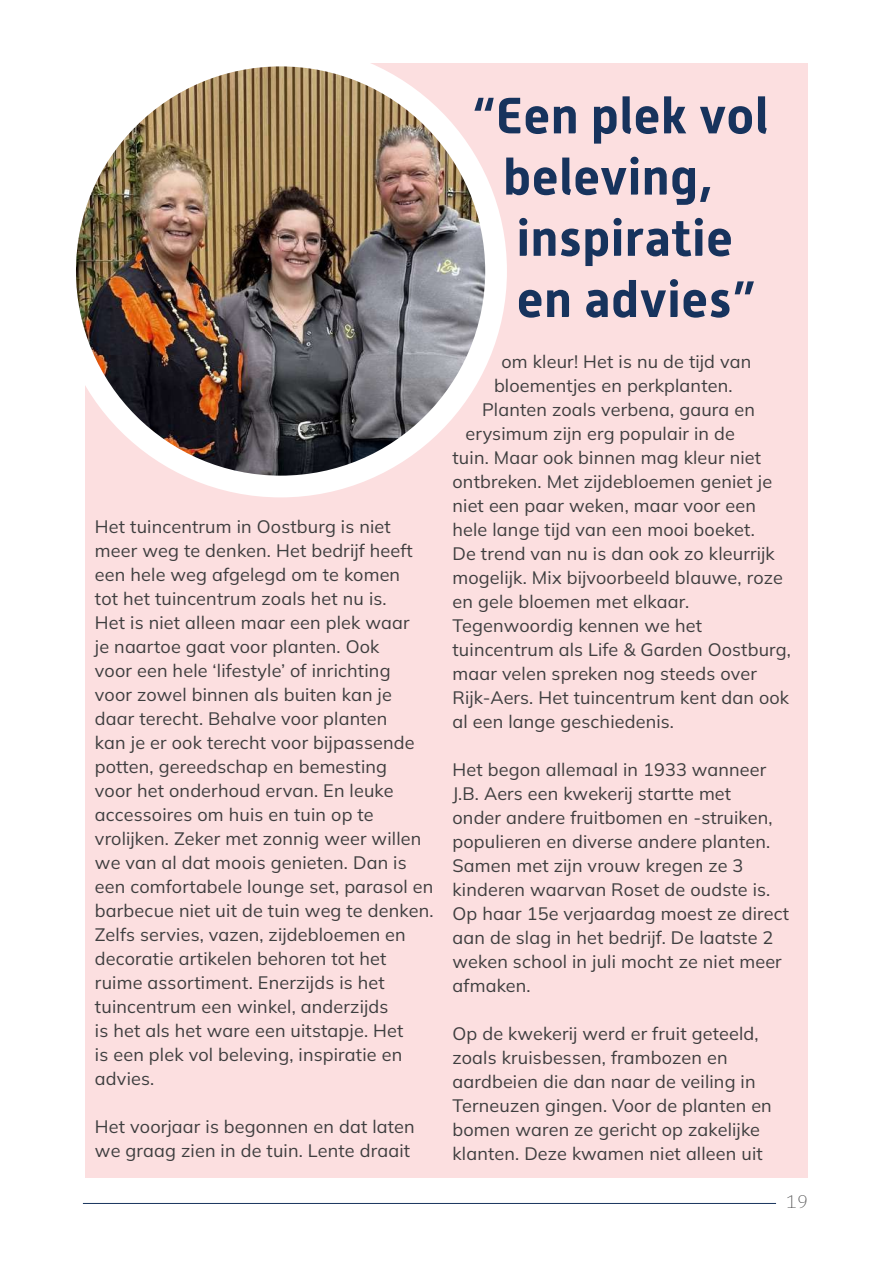
<style>
.page{position:relative;width:893px;height:1263px;background:#fff}
.page>*{position:absolute;margin:0;border:0;box-sizing:border-box;transform-origin:0 0}
.t1{font:700 51px/61.2px "Alwyn New";letter-spacing:.01em;color:#17335d}
.t2{font:200 18px/24px "Mulish";letter-spacing:.01em;color:#3e3e3f}
.t3{font:200 18px "IBM Plex Serif";color:#3e3e3f}
</style>
<div class="page">
<hr style="left:83px;top:1203px;width:693px;height:1px;background:#17335d">
<div style="left:85px;top:64px;width:723px;height:1114px;background:#fcdfe0"></div>
<img style="left:65px;top:56px;width:431px;height:430px;border-radius:215px">
<div style="left:54px;top:45px;width:453px;height:452px;border:22px solid #fff;border-radius:50%"></div>
<svg style="left:74px;top:60px;width:126px;height:119px"></svg>
<p class="t2" style="left:95px;top:514px;width:340px">Het tuincentrum in Oostburg is niet meer weg te denken. Het bedrijf heeft een hele weg afgelegd om te komen<br>tot het tuincentrum zoals het nu is.<br>Het is niet alleen maar een plek waar<br>je naartoe gaat voor planten. Ook<br>voor een hele ‘lifestyle’ of inrichting<br>voor zowel binnen als buiten kan je daar terecht. Behalve voor planten<br>kan je er ook terecht voor bijpassende potten, gereedschap en bemesting<br>voor het onderhoud ervan. En leuke accessoires om huis en tuin op te vrolijken. Zeker met zonnig weer willen we van al dat moois genieten. Dan is een comfortabele lounge set, parasol en barbecue niet uit de tuin weg te denken.<br>Zelfs servies, vazen, zijdebloemen en decoratie artikelen behoren tot het ruime assortiment. Enerzijds is het tuincentrum een winkel, anderzijds<br>is het als het ware een uitstapje. Het<br>is een plek vol beleving, inspiratie en advies.</p>
<p class="t2" style="left:95px;top:1114px;width:321px">Het voorjaar is begonnen en dat laten we graag zien in de tuin. Lente draait</p>
<h1 class="t1" style="left:503px;top:85px;width:267px;text-indent:-32px">“Een plek vol beleving, inspiratie en advies”</h1>
<p class="t2" style="left:501px;top:349px;width:251px">om kleur! Het is nu de tijd van</p>
<p class="t2" style="left:494px;top:373px;width:240px">bloementjes en perkplanten.</p>
<p class="t2" style="left:482px;top:397px;width:274px">Planten zoals verbena, gaura en</p>
<p class="t2" style="left:465px;top:421px;width:271px">erysimum zijn erg populair in de</p>
<p class="t2" style="left:452px;top:445px;width:310px">tuin. Maar ook binnen mag kleur niet</p>
<p class="t2" style="left:452px;top:469px;width:321px">ontbreken. Met zijdebloemen geniet je</p>
<p class="t2" style="left:452px;top:493px;width:305px">niet een paar weken, maar voor een</p>
<p class="t2" style="left:452px;top:517px;width:304px">hele lange tijd van een mooi boeket.</p>
<p class="t2" style="left:452px;top:541px;width:324px">De trend van nu is dan ook zo kleurrijk</p>
<p class="t2" style="left:452px;top:565px;width:332px">mogelijk. Mix bijvoorbeeld blauwe, roze</p>
<p class="t2" style="left:452px;top:589px;width:238px">en gele bloemen met elkaar.</p>
<p class="t2" style="left:452px;top:613px;width:251px">Tegenwoordig kennen we het</p>
<p class="t2" style="left:452px;top:637px;width:340px">tuincentrum als Life &amp; Garden Oostburg,</p>
<p class="t2" style="left:452px;top:661px;width:306px">maar velen spreken nog steeds over</p>
<p class="t2" style="left:452px;top:685px;width:338px">Rijk-Aers. Het tuincentrum kent dan ook</p>
<p class="t2" style="left:452px;top:709px;width:223px">al een lange geschiedenis.</p>
<p class="t2" style="left:452px;top:757px;width:338px">Het begon allemaal in 1933 wanneer J.B. Aers een kwekerij startte met<br>onder andere fruitbomen en -struiken, populieren en diverse andere planten.<br>Samen met zijn vrouw kregen ze 3 kinderen waarvan Roset de oudste is.<br>Op haar 15e verjaardag moest ze direct aan de slag in het bedrijf. De laatste 2 weken school in juli mocht ze niet meer afmaken.</p>
<p class="t2" style="left:452px;top:1021px;width:321px">Op de kwekerij werd er fruit geteeld, zoals kruisbessen, frambozen en aardbeien die dan naar de veiling in Terneuzen gingen. Voor de planten en bomen waren ze gericht op zakelijke klanten. Deze kwamen niet alleen uit</p>
<p class="t3" style="left:786px;top:1188px;width:23px">19</p>
</div>
